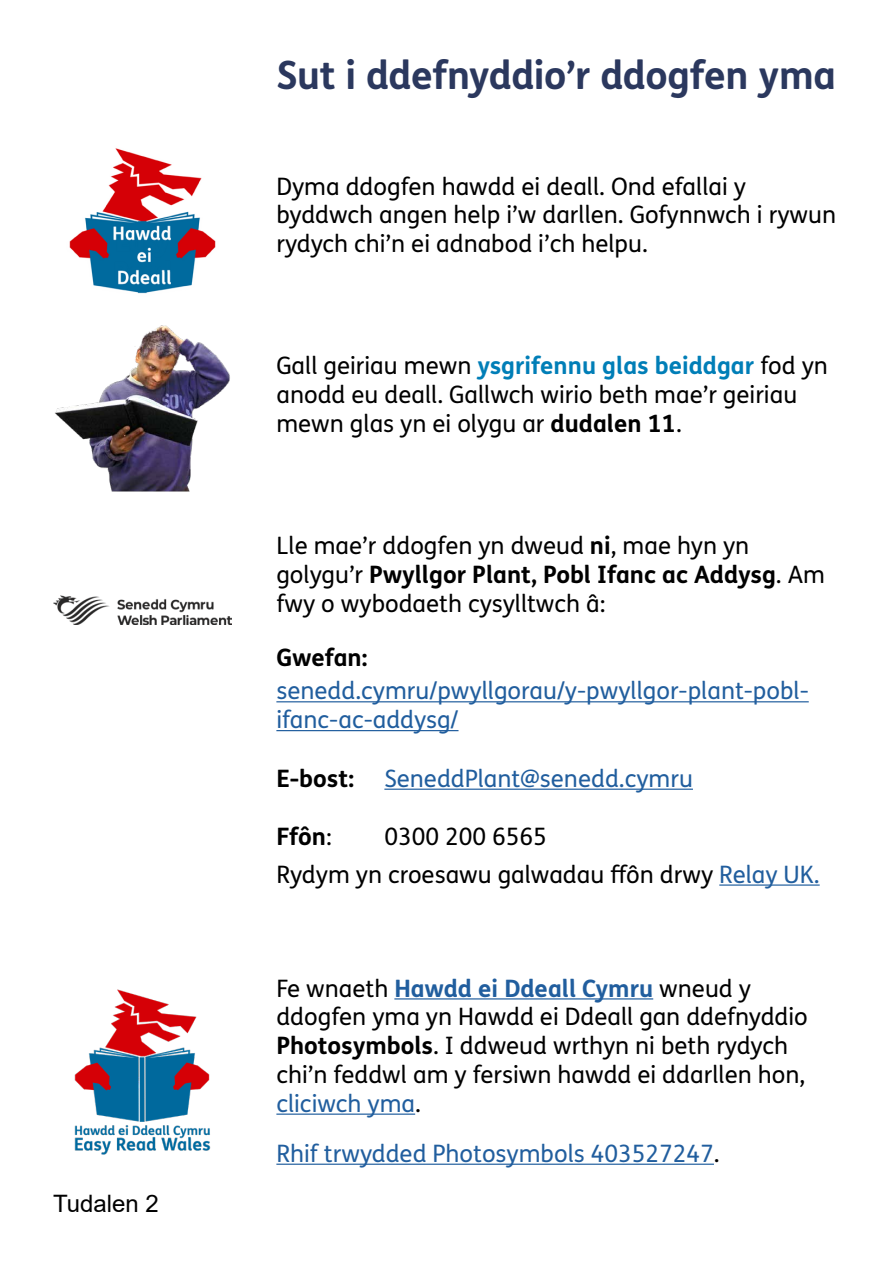
<style>
.page{position:relative;width:893px;height:1263px;background:#fff}
.page>*{position:absolute;margin:0;border:0;box-sizing:border-box;transform-origin:0 0}
.t1{font:700 39px "FS Me Pro";letter-spacing:-.015em;color:#2b385e}
.Bodytext{font:24px/28.8px "FS Me Pro";color:#000}
.Bodytext-2{font:24px/28.8px "FS Me Pro";color:#215e9e}
.Bodytext-3{font:700 24px "FS Me Pro";color:#000}
.t2{font:24px "Arial";color:#000}
.s1{font-weight:700;color:#007eb7}
.s2{font-weight:700}
.s3{font-weight:400}
.s4{color:#215e9e}
.s5{font-weight:700;color:#215e9e}
.s6{color:#000}
</style>
<div class="page">
<hr style="left:276px;top:701px;width:533px;height:1px;background:#215e9e">
<hr style="left:276px;top:730px;width:182px;height:1px;background:#215e9e">
<hr style="left:384px;top:788px;width:309px;height:2px;background:#215e9e">
<hr style="left:719px;top:884px;width:101px;height:2px;background:#215e9e">
<hr style="left:394px;top:998px;width:259px;height:1px;background:#215e9e">
<hr style="left:276px;top:1113px;width:139px;height:2px;background:#215e9e">
<hr style="left:276px;top:1163px;width:438px;height:2px;background:#215e9e">
<img style="left:74px;top:989px;width:137px;height:166px">
<img style="left:55px;top:325px;width:175px;height:166px">
<img style="left:53px;top:596px;width:179px;height:29px">
<img style="left:69px;top:148px;width:147px;height:146px">
<p class="t2" style="left:53px;top:1187px;width:107px">Tudalen 2</p>
<h2 class="t1" style="left:276px;top:45px;width:561px">Sut i ddefnyddio’r ddogfen yma</h2>
<p class="Bodytext" style="left:276px;top:171px;width:561px">Dyma ddogfen hawdd ei deall. Ond efallai y byddwch angen help i’w darllen. Gofynnwch i rywun rydych chi’n ei adnabod i’ch helpu.</p>
<p class="Bodytext" style="left:276px;top:351px;width:553px">Gall geiriau mewn <span class="s1">ysgrifennu glas beiddgar</span> fod yn anodd eu deall. Gallwch wirio beth mae’r geiriau mewn glas yn ei olygu ar <span class="s2">dudalen 11</span>.</p>
<p class="Bodytext" style="left:276px;top:531px;width:550px">Lle mae’r ddogfen yn dweud <span class="s2">ni</span>, mae hyn yn golygu’r <span class="s2">Pwyllgor Plant, Pobl Ifanc ac Addysg</span>. Am fwy o wybodaeth cysylltwch â:</p>
<p class="Bodytext-3" style="left:276px;top:639px;width:93px">Gwefan:</p>
<p class="Bodytext-2" style="left:276px;top:676px;width:534px">senedd.cymru/pwyllgorau/y-pwyllgor-plant-pobl&shy;ifanc-ac-addysg/</p>
<p class="Bodytext-3" style="left:276px;top:760px;width:79px">E-bost:</p>
<p class="Bodytext-2" style="left:384px;top:763px;width:310px">SeneddPlant@senedd.cymru</p>
<p class="Bodytext-3" style="left:276px;top:818px;width:57px">Ffôn<span class="s3">:</span></p>
<p class="Bodytext" style="left:384px;top:822px;width:164px">0300 200 6565</p>
<p class="Bodytext" style="left:276px;top:859px;width:545px">Rydym yn croesawu galwadau ffôn drwy <span class="s4">Relay UK.</span></p>
<p class="Bodytext" style="left:276px;top:973px;width:533px">Fe wnaeth <span class="s5">Hawdd ei Ddeall Cymru</span> wneud y ddogfen yma yn Hawdd ei Ddeall gan ddefnyddio <span class="s2">Photosymbols</span>. I ddweud wrthyn ni beth rydych chi’n feddwl am y fersiwn hawdd ei ddarllen hon, <span class="s4">cliciwch yma</span>.</p>
<p class="Bodytext-2" style="left:276px;top:1138px;width:445px">Rhif trwydded Photosymbols 403527247<span class="s6">.</span></p>
</div>
